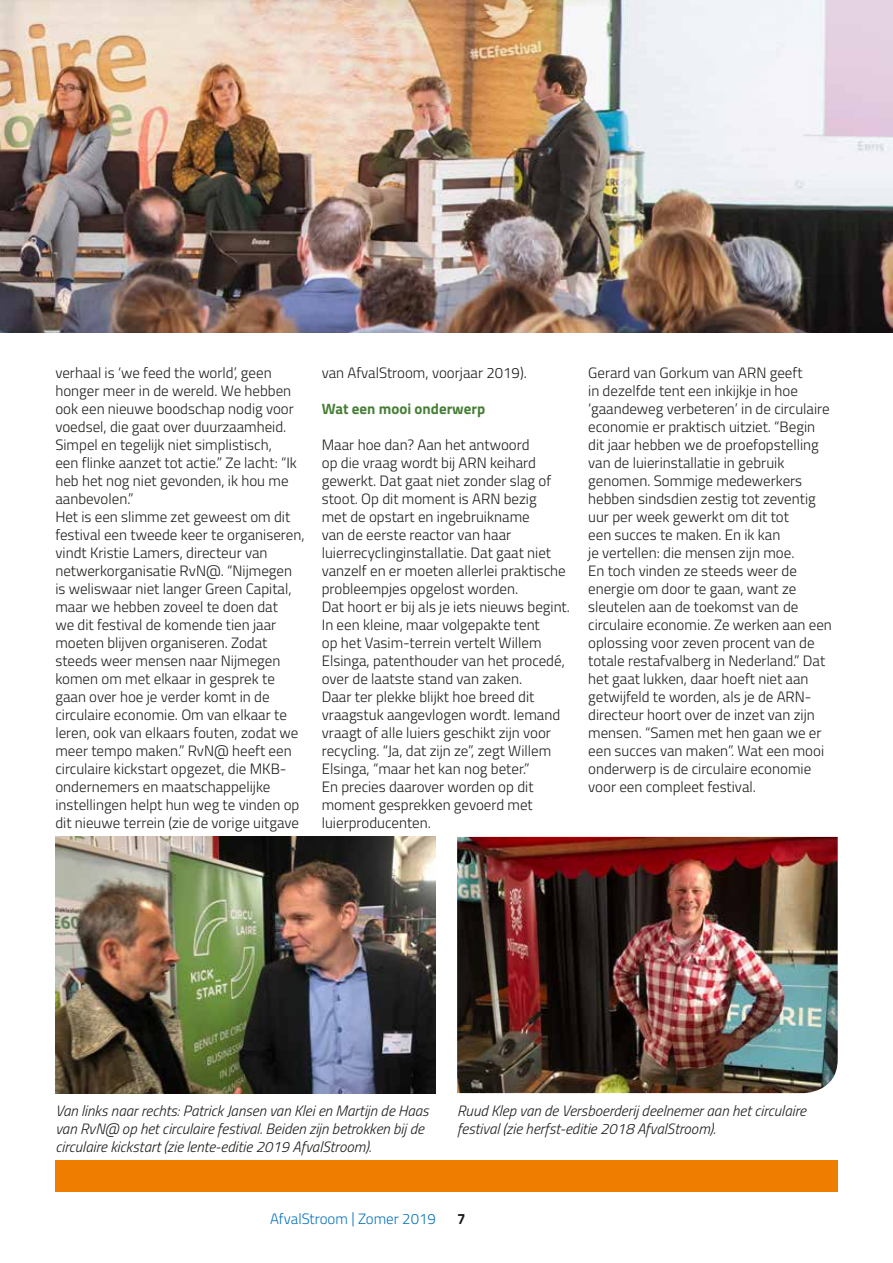
<style>
.page{position:relative;width:893px;height:1263px;background:#fff}
.page>*{position:absolute;margin:0;border:0;box-sizing:border-box;transform-origin:0 0}
.t1{font:300 15px/18px "Titillium Web";color:#1d1d1b}
.t2{font:italic 300 15px/18px "Titillium Web";color:#1d1d1b}
.t3{font:300 15px "Titillium Web";color:#0a73ba}
.t4{font:700 15px "Titillium Web";color:#477f37}
.t5{font:700 15px "Titillium Web";color:#1d1d1b}
</style>
<div class="page">
<div style="left:55px;top:1160px;width:783px;height:32px;background:#ef7d00"></div>
<img style="left:0;top:0;width:893px;height:333px">
<img style="left:55px;top:837px;width:381px;height:256px">
<img style="left:457px;top:837px;width:381px;height:256px">
<p class="t1" style="left:55px;top:363px;width:251px">verhaal is ‘we feed the world’, geen honger meer in de wereld. We hebben ook een nieuwe boodschap nodig voor voedsel, die gaat over duurzaamheid.<br>Simpel en tegelijk niet simplistisch,<br>een flinke aanzet tot actie.” Ze lacht: “Ik heb het nog niet gevonden, ik hou me aanbevolen.”<br>Het is een slimme zet geweest om dit festival een tweede keer te organiseren, vindt Kristie Lamers, directeur van netwerkorganisatie RvN@. “Nijmegen is weliswaar niet langer Green Capital, maar we hebben zoveel te doen dat<br>we dit festival de komende tien jaar moeten blijven organiseren. Zodat steeds weer mensen naar Nijmegen komen om met elkaar in gesprek te gaan over hoe je verder komt in de circulaire economie. Om van elkaar te leren, ook van elkaars fouten, zodat we meer tempo maken.” RvN@ heeft een circulaire kickstart opgezet, die MKB&shy;ondernemers en maatschappelijke instellingen helpt hun weg te vinden op dit nieuwe terrein (zie de vorige uitgave</p>
<p class="t1" style="left:322px;top:363px;width:207px">van AfvalStroom, voorjaar 2019).</p>
<p class="t4" style="left:322px;top:397px;width:165px">Wat een mooi onderwerp</p>
<p class="t1" style="left:322px;top:435px;width:250px">Maar hoe dan? Aan het antwoord<br>op die vraag wordt bij ARN keihard gewerkt. Dat gaat niet zonder slag of stoot. Op dit moment is ARN bezig<br>met de opstart en ingebruikname<br>van de eerste reactor van haar luierrecyclinginstallatie. Dat gaat niet vanzelf en er moeten allerlei praktische probleempjes opgelost worden.<br>Dat hoort er bij als je iets nieuws begint.<br>In een kleine, maar volgepakte tent<br>op het Vasim-terrein vertelt Willem Elsinga, patenthouder van het procedé, over de laatste stand van zaken.<br>Daar ter plekke blijkt hoe breed dit vraagstuk aangevlogen wordt. Iemand vraagt of alle luiers geschikt zijn voor recycling. “Ja, dat zijn ze”, zegt Willem Elsinga, “maar het kan nog beter.”<br>En precies daarover worden op dit moment gesprekken gevoerd met luierproducenten.</p>
<p class="t1" style="left:588px;top:363px;width:245px">Gerard van Gorkum van ARN geeft<br>in dezelfde tent een inkijkje in hoe ‘gaandeweg verbeteren’ in de circulaire economie er praktisch uitziet. “Begin dit jaar hebben we de proefopstelling van de luierinstallatie in gebruik genomen. Sommige medewerkers hebben sindsdien zestig tot zeventig uur per week gewerkt om dit tot<br>een succes te maken. En ik kan<br>je vertellen: die mensen zijn moe.<br>En toch vinden ze steeds weer de energie om door te gaan, want ze sleutelen aan de toekomst van de circulaire economie. Ze werken aan een oplossing voor zeven procent van de totale restafvalberg in Nederland.” Dat het gaat lukken, daar hoeft niet aan getwijfeld te worden, als je de ARN&shy;directeur hoort over de inzet van zijn mensen. “Samen met hen gaan we er een succes van maken”. Wat een mooi onderwerp is de circulaire economie voor een compleet festival.</p>
<p class="t2" style="left:55px;top:1101px;width:375px">Van links naar rechts: Patrick Jansen van Klei en Martijn de Haas van RvN@ op het circulaire festival. Beiden zijn betrokken bij de circulaire kickstart (zie lente-editie 2019 AfvalStroom).</p>
<p class="t2" style="left:457px;top:1101px;width:350px">Ruud Klep van de Versboerderij deelnemer aan het circulaire festival (zie herfst-editie 2018 AfvalStroom).</p>
<p class="t3" style="left:270px;top:1208px;width:167px">AfvalStroom | Zomer 2019</p>
<p class="t5" style="left:457px;top:1207px;width:10px">7</p>
</div>
